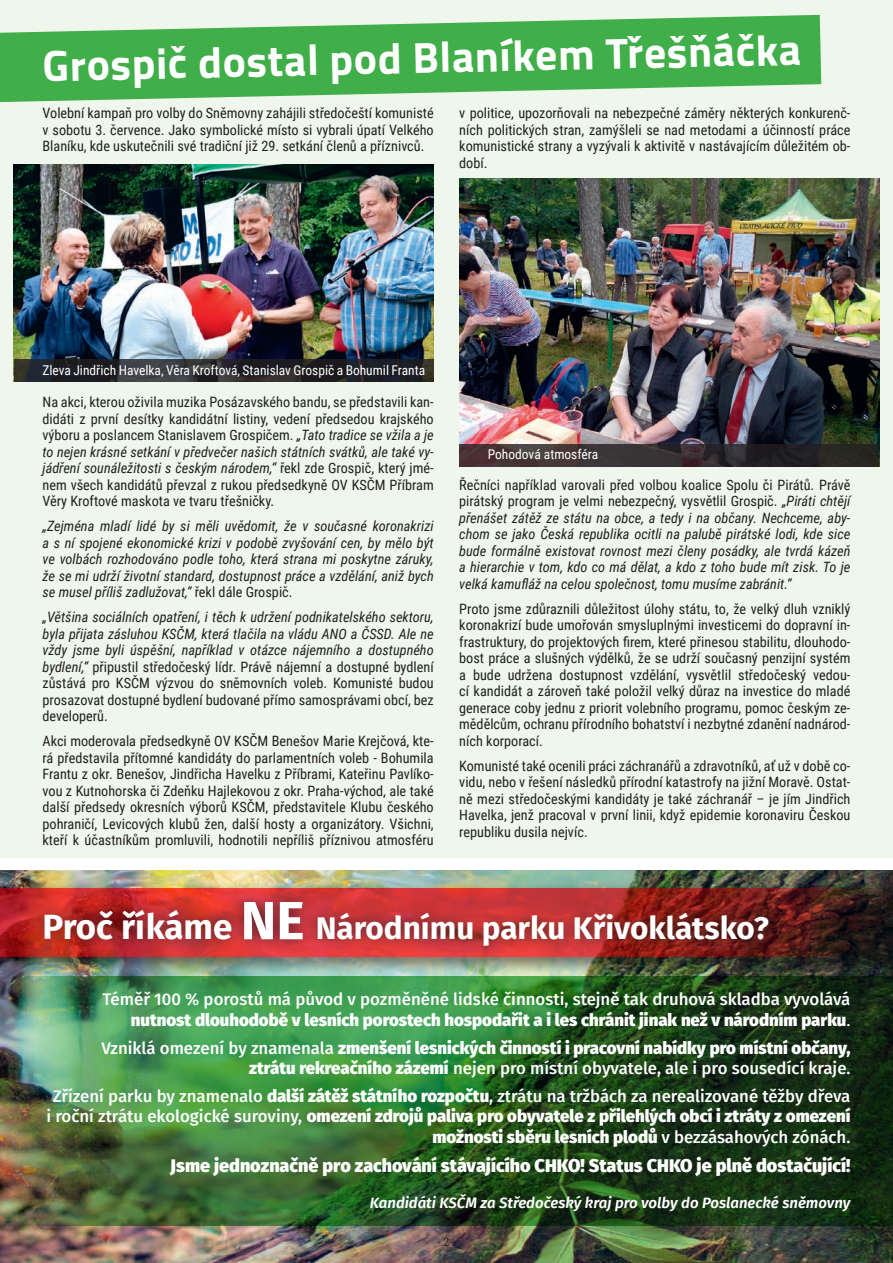
<style>
.page{position:relative;width:893px;height:1263px;background:#fff}
.page>*{position:absolute;margin:0;border:0;box-sizing:border-box;transform-origin:0 0}
.t1{font:700 43.5px "Titillium Web";color:#fff}
.t2{font:700 31.5px "Fira Sans";color:#fff}
.t3{font:800 18px "Fira Sans";color:#fff}
.t4{font:500 16.8px/20.2px "Fira Sans";color:#fff;text-align:right}
.t5{font:900 16.8px/20.2px "Fira Sans";color:#fff;text-align:right}
.t6{font:italic 600 15px "Fira Sans";color:#fff}
.t7{font:14.25px/16.5px "Roboto Condensed";color:#231f20;text-align:justify}
.t8{font:italic 14.25px/16.5px "Roboto Condensed";color:#231f20;text-align:justify}
.t9{font:13.5px "Roboto Condensed";color:#fff}
.t10{font:12px "Roboto Condensed";color:#231f20}
.s1{font-style:italic}
.s2{font-style:normal}
.s3{font-size:34.95px}
.s4{font-size:53.7px}
.s5{font-weight:900}
.s6{font-weight:400}
.s7{font-weight:500}
</style>
<div class="page">
<div style="left:0;top:0;width:893px;height:858px;background:#eff7ed"></div>
<svg style="left:0;top:15px;width:821px;height:87px;fill:#40ae49"></svg>
<img style="left:14px;top:164px;width:420px;height:196px">
<svg style="left:14px;top:360px;width:420px;height:22px;background:#28272b"></svg>
<img style="left:459px;top:179px;width:420px;height:265px">
<svg style="left:459px;top:444px;width:420px;height:22px;background:#352d2e"></svg>
<img style="left:0;top:870px;width:893px;height:393px">
<div style="left:0;top:881px;width:893px;height:95px;background:#231f20;opacity:.75"></div>
<svg style="left:0;top:889px;width:893px;height:68px;background:#511a19"></svg>
<div style="left:31px;top:887px;width:751px;height:72px;background:#231f20;opacity:.75"></div>
<img style="left:0;top:976px;width:893px;height:250px">
<h1 class="t1" style="left:42px;top:31px;width:760px;rotate:-1deg">Grospič dostal pod Blaníkem Třešňáčka</h1>
<p class="t7" style="left:43px;top:104px;width:393px">Volební kampaň pro volby do Sněmovny zahájili středočeští komunisté v sobotu 3. července. Jako symbolické místo si vybrali úpatí Velkého Blaníku, kde uskutečnili své tradiční již 29. setkání členů a příznivců.</p>
<p class="t7" style="left:459px;top:104px;width:393px">v politice, upozorňovali na nebezpečné záměry některých konkurenč&shy;ních politických stran, zamýšleli se nad metodami a účinností práce komunistické strany a vyzývali k aktivitě v nastávajícím důležitém ob&shy;dobí.</p>
<p class="t9" style="left:43px;top:360px;width:384px">Zleva Jindřich Havelka, Věra Kroftová, Stanislav Grospič a Bohumil Franta</p>
<p class="t7" style="left:43px;top:393px;width:393px">Na akci, kterou oživila muzika Posázavského bandu, se představili kan&shy;didáti z první desítky kandidátní listiny, vedení předsedou krajského výboru a poslancem Stanislavem Grospičem. <span class="s1">„Tato tradice se vžila a je to nejen krásné setkání v předvečer našich státních svátků, ale také vy&shy;jádření sounáležitosti s českým národem,“</span> řekl zde Grospič, který jmé&shy;nem všech kandidátů převzal z rukou předsedkyně OV KSČM Příbram Věry Kroftové maskota ve tvaru třešničky.</p>
<p class="t8" style="left:43px;top:517px;width:393px">„Zejména mladí lidé by si měli uvědomit, že v současné koronakrizi a s ní spojené ekonomické krizi v podobě zvyšování cen, by mělo být ve volbách rozhodováno podle toho, která strana mi poskytne záruky, že se mi udrží životní standard, dostupnost práce a vzdělání, aniž bych se musel příliš zadlužovat,“ <span class="s2">řekl dále Grospič.</span></p>
<p class="t8" style="left:43px;top:608px;width:393px">„Většina sociálních opatření, i těch k udržení podnikatelského sektoru, byla přijata zásluhou KSČM, která tlačila na vládu ANO a ČSSD. Ale ne vždy jsme byli úspěšní, například v otázce nájemního a dostupného bydlení,“ <span class="s2">připustil středočeský lídr. Právě nájemní a dostupné bydlení zůstává pro KSČM výzvou do sněmovních voleb. Komunisté budou prosazovat dostupné bydlení budované přímo samosprávami obcí, bez developerů.</span></p>
<p class="t7" style="left:43px;top:732px;width:393px">Akci moderovala předsedkyně OV KSČM Benešov Marie Krejčová, kte&shy;rá představila přítomné kandidáty do parlamentních voleb - Bohumila Frantu z okr. Benešov, Jindřicha Havelku z Příbrami, Kateřinu Pavlíko&shy;vou z Kutnohorska či Zdeňku Hajlekovou z okr. Praha-východ, ale také další předsedy okresních výborů KSČM, představitele Klubu českého pohraničí, Levicových klubů žen, další hosty a organizátory. Všichni, kteří k účastníkům promluvili, hodnotili nepříliš příznivou atmosféru</p>
<p class="t9" style="left:488px;top:445px;width:112px">Pohodová atmosféra</p>
<p class="t8" style="left:459px;top:476px;width:393px"><span class="s2">Řečníci například varovali před volbou koalice Spolu či Pirátů. Právě pirátský program je velmi nebezpečný, vysvětlil Grospič.</span> „Piráti chtějí přenášet zátěž ze státu na obce, a tedy i na občany. Nechceme, aby&shy;chom se jako Česká republika ocitli na palubě pirátské lodi, kde sice bude formálně existovat rovnost mezi členy posádky, ale tvrdá kázeň a hierarchie v tom, kdo co má dělat, a kdo z toho bude mít zisk. To je velká kamufláž na celou společnost, tomu musíme zabránit.“</p>
<p class="t7" style="left:459px;top:600px;width:393px">Proto jsme zdůraznili důležitost úlohy státu, to, že velký dluh vzniklý koronakrizí bude umořován smysluplnými investicemi do dopravní in&shy;frastruktury, do projektových firem, které přinesou stabilitu, dlouhodo&shy;bost práce a slušných výdělků, že se udrží současný penzijní systém a bude udržena dostupnost vzdělání, vysvětlil středočeský vedou&shy;cí kandidát a zároveň také položil velký důraz na investice do mladé generace coby jednu z priorit volebního programu, pomoc českým ze&shy;mědělcům, ochranu přírodního bohatství i nezbytné zdanění nadnárod&shy;ních korporací.</p>
<p class="t7" style="left:459px;top:757px;width:393px">Komunisté také ocenili práci záchranářů a zdravotníků, ať už v době co&shy;vidu, nebo v řešení následků přírodní katastrofy na jižní Moravě. Ostat&shy;ně mezi středočeskými kandidáty je také záchranář – je jím Jindřich Havelka, jenž pracoval v první linii, když epidemie koronaviru Českou republiku dusila nejvíc.</p>
<h2 class="t2" style="left:43px;top:902px;width:728px"><span class="s3">Proč říkáme</span> <span class="s4">NE</span> Národnímu parku Křivoklátsko?</h2>
<p class="t4" style="left:103px;top:989px;width:749px">Téměř 100 % porostů má původ v pozměněné lidské činnosti, stejně tak druhová skladba vyvolává <span class="s5">nutnost dlouhodobě v lesních porostech hospodařit a i les chránit jinak než v národním parku</span><span class="s6">.</span></p>
<p class="t5" style="left:101px;top:1036px;width:750px"><span class="s7">Vzniklá omezení by znamenala</span> zmenšení lesnických činností i pracovní nabídky pro místní občany, ztrátu rekreačního zázemí <span class="s7">nejen pro místní obyvatele, ale i pro sousedící kraje.</span></p>
<p class="t4" style="left:46px;top:1085px;width:805px">Zřízení parku by znamenalo <span class="s5">další zátěž státního rozpočtu</span>, ztrátu na tržbách za nerealizované těžby dřeva i roční ztrátu ekologické suroviny, <span class="s5">omezení zdrojů paliva pro obyvatele z přilehlých obcí i ztráty z omezení možnosti sběru lesních plodů</span> v bezzásahových zónách.</p>
<p class="t3" style="left:170px;top:1150px;width:682px">Jsme jednoznačně pro zachování stávajícího CHKO! Status CHKO je plně dostačující!</p>
<p class="t6" style="left:370px;top:1190px;width:482px">Kandidáti KSČM za Středočeský kraj pro volby do Poslanecké sněmovny</p>
<p class="t10" style="left:438px;top:1234px;width:19px">- 2 -</p>
</div>
